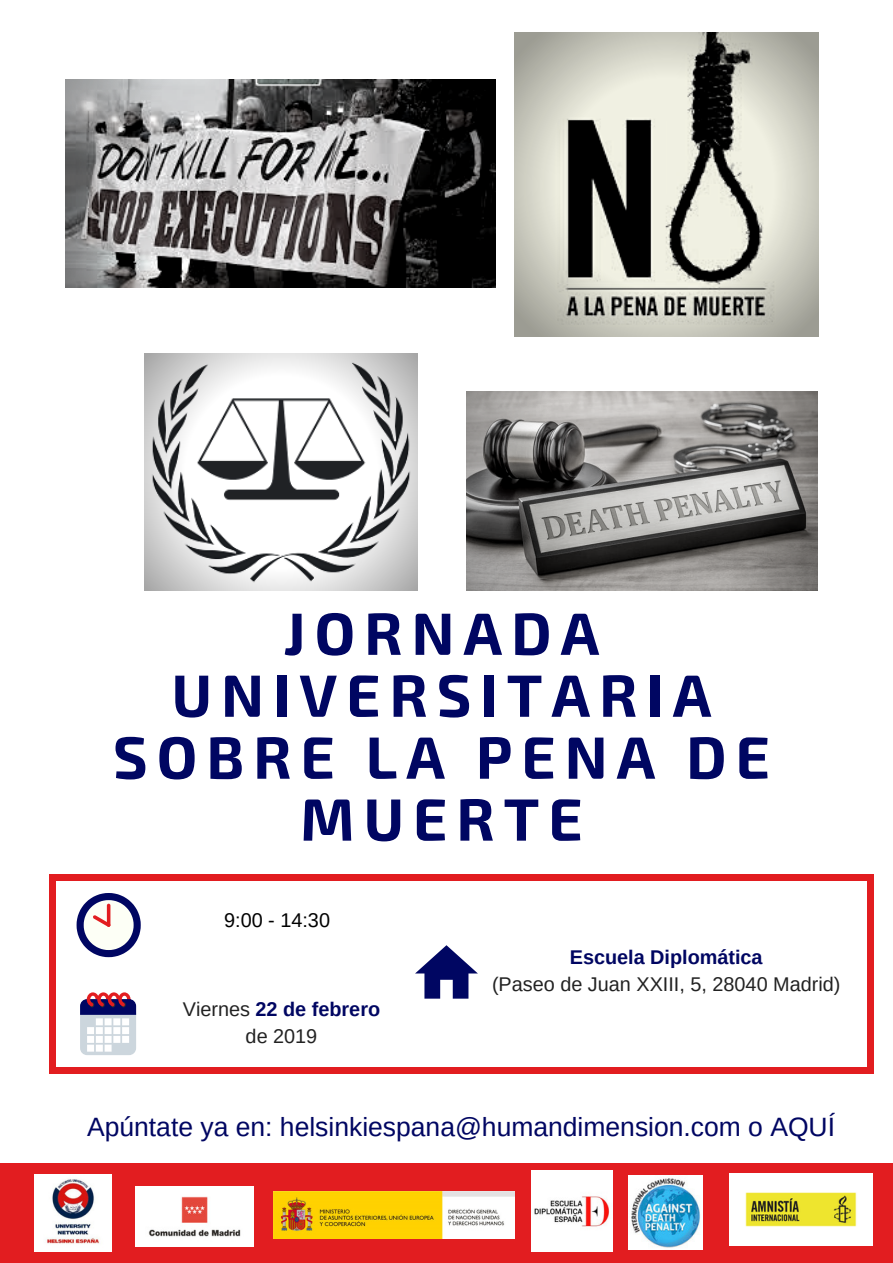
<style>
.page{position:relative;width:893px;height:1263px;background:#fff}
.page>*{position:absolute;margin:0;border:0;box-sizing:border-box;transform-origin:0 0}
.t1{font:700 59.55px/61.9px "Exo 2";letter-spacing:.15em;color:#000662;text-align:center}
.t2{font:26.55px "Arimo";color:#000662}
.t3{font:19.8px/27px "Arimo";color:#222;text-align:center}
.t4{font:700 19.8px "Arimo";color:#000662}
.t5{font:19.8px "Arimo";color:#000}
.s1{font-weight:700;color:#000662}
</style>
<div class="page">
<div style="left:0;top:1163px;width:893px;height:100px;background:#e21d20"></div>
<svg style="left:144px;top:354px;width:274px;height:236px"></svg>
<svg style="left:515px;top:33px;width:304px;height:304px;background:#aaaaa0"></svg>
<svg style="left:466px;top:392px;width:351px;height:198px;background:#817f7d"></svg>
<img style="left:35px;top:1174px;width:76px;height:77px">
<img style="left:628px;top:1175px;width:75px;height:75px">
<img style="left:730px;top:1173px;width:143px;height:72px">
<img style="left:531px;top:1170px;width:82px;height:81px">
<svg style="left:77px;top:893px;width:64px;height:64px"></svg>
<svg style="left:80px;top:992px;width:56px;height:63px"></svg>
<svg style="left:415px;top:945px;width:63px;height:54px"></svg>
<div style="left:867px;top:1067px;width:6px;height:7px;background:#e21d20"></div>
<div style="left:49px;top:881px;width:7px;height:186px;background:#e21d20"></div>
<div style="left:49px;top:1067px;width:7px;height:7px;background:#e21d20"></div>
<div style="left:867px;top:881px;width:6px;height:186px;background:#e21d20"></div>
<div style="left:55px;top:1067px;width:812px;height:7px;background:#e21d20"></div>
<div style="left:867px;top:874px;width:6px;height:7px;background:#e21d20"></div>
<div style="left:49px;top:874px;width:7px;height:7px;background:#e21d20"></div>
<div style="left:55px;top:874px;width:812px;height:7px;background:#e21d20"></div>
<svg style="left:65px;top:80px;width:430px;height:207px;background:#676566"></svg>
<img style="left:135px;top:1187px;width:118px;height:59px">
<img style="left:274px;top:1191px;width:241px;height:48px">
<h1 class="t1" style="left:113px;top:599px;width:658px">JORNADA<br>UNIVERSITARIA<br>SOBRE LA PENA DE<br>MUERTE</h1>
<p class="t5" style="left:224px;top:909px;width:107px">9:00 - 14:30</p>
<p class="t3" style="left:183px;top:995px;width:199px">Viernes <span class="s1">22 de febrero </span>de 2019</p>
<p class="t4" style="left:570px;top:946px;width:194px">Escuela Diplomática</p>
<p class="t3" style="left:492px;top:970px;width:350px">(Paseo de Juan XXIII, 5, 28040 Madrid)</p>
<h2 class="t2" style="left:87px;top:1112px;width:749px">Apúntate ya en: helsinkiespana@humandimension.com o AQUÍ</h2>
</div>
